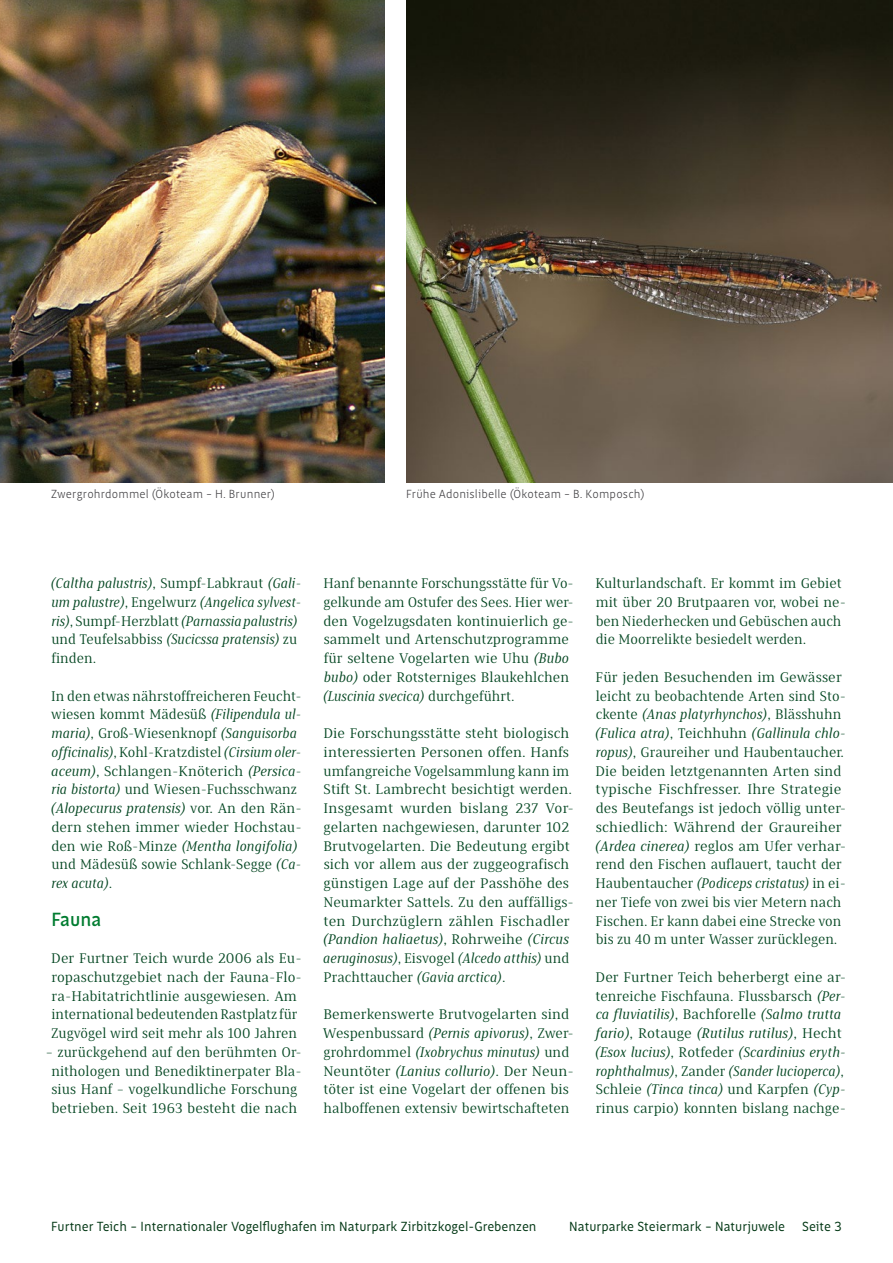
<style>
.page{position:relative;width:893px;height:1263px;background:#fff}
.page>*{position:absolute;margin:0;border:0;box-sizing:border-box;transform-origin:0 0}
.t1{font:500 19.5px "Saya FY";color:#007c30}
.t2{font:14.25px/18.8px "Saya Serif FY";color:#00441f}
.t3{font:14.25px/18.8px "Saya Serif FY";color:#00441f;scale:1.04 1}
.t4{font:italic 14.25px/18.8px "Saya Serif FY";color:#00441f}
.t5{font:13.5px "Saya FY";color:#003613}
.t6{font:300 12px "Saya FY";letter-spacing:.01em;color:#3e3d40}
.s1{font-style:normal}
.s2{font-style:italic}
</style>
<div class="page">
<img style="left:0;top:0;width:385px;height:483px">
<img style="left:406px;top:0;width:487px;height:483px">
<p class="t6" style="left:51px;top:486px;width:226px">Zwergrohrdommel (Ökoteam – H. Brunner)</p>
<p class="t6" style="left:406px;top:486px;width:240px">Frühe Adonislibelle (Ökoteam – B. Komposch)</p>
<p class="t4" style="left:51px;top:574px;width:252px">(Caltha palustris)<span class="s1">, Sumpf-Labkraut</span> (Gali&shy;um palustre)<span class="s1">, Engelwurz</span> (Angelica sylvest&shy;ris)<span class="s1">, Sumpf-Herzblatt</span> (Parnassia palustris) <span class="s1">und Teufelsabbiss</span> (Sucicssa pratensis) <span class="s1">zu finden.</span></p>
<p class="t2" style="left:51px;top:686px;width:252px">In den etwas nährstoffreicheren Feucht&shy;wiesen kommt Mädesüß <span class="s2">(Filipendula ul&shy;maria)</span>, Groß-Wiesenknopf <span class="s2">(Sanguisorba officinalis)</span>, Kohl-Kratzdistel <span class="s2">(Cirsium oler&shy;aceum)</span>, Schlangen-Knöterich <span class="s2">(Persica&shy;ria bistorta)</span> und Wiesen-Fuchsschwanz <span class="s2">(Alopecurus pratensis)</span> vor. An den Rän&shy;dern stehen immer wieder Hochstau&shy;den wie Roß-Minze <span class="s2">(Mentha longifolia) </span>und Mädesüß sowie Schlank-Segge <span class="s2">(Ca&shy;rex acuta)</span>.</p>
<h1 class="t1" style="left:51px;top:907px;width:52px">Fauna</h1>
<p class="t2" style="left:51px;top:949px;width:252px">Der Furtner Teich wurde 2006 als Eu&shy;ropaschutzgebiet nach der Fauna-Flo&shy;ra-Habitatrichtlinie ausgewiesen. Am international bedeutenden Rastplatz für Zugvögel wird seit mehr als 100 Jahren</p>
<p class="t2" style="left:46px;top:1042px;width:257px;text-align:center">– zurückgehend auf den berühmten Or&shy;nithologen und Benediktinerpater Bla&shy;sius Hanf – vogelkundliche Forschung betrieben. Seit 1963 besteht die nach</p>
<p class="t2" style="left:323px;top:574px;width:252px">Hanf benannte Forschungsstätte für Vo&shy;gelkunde am Ostufer des Sees. Hier wer&shy;den Vogelzugsdaten kontinuierlich ge&shy;sammelt und Artenschutzprogramme für seltene Vogelarten wie Uhu <span class="s2">(Bubo bubo)</span> oder Rotsterniges Blaukehlchen <span class="s2">(Luscinia svecica)</span> durchgeführt.</p>
<p class="t3" style="left:323px;top:724px;width:243px">Die Forschungsstätte steht biologisch interessierten Personen offen. Hanfs umfangreiche Vogelsammlung kann im Stift St. Lambrecht besichtigt werden.<br>Insgesamt wurden bislang 237 Vor&shy;gelarten nachgewiesen, darunter 102<br>Brutvogelarten. Die Bedeutung ergibt sich vor allem aus der zuggeografisch günstigen Lage auf der Passhöhe des Neumarkter Sattels. Zu den auffälligs&shy;ten Durchzüglern zählen Fischadler <span class="s2">(Pandion haliaetus)</span>, Rohrweihe <span class="s2">(Circus aeruginosus)</span>, Eisvogel <span class="s2">(Alcedo atthis)</span> und Prachttaucher <span class="s2">(Gavia arctica)</span>.</p>
<p class="t3" style="left:323px;top:1005px;width:243px">Bemerkenswerte Brutvogelarten sind Wespenbussard <span class="s2">(Pernis apivorus)</span>, Zwer&shy;grohrdommel <span class="s2">(Ixobrychus minutus)</span> und Neuntöter <span class="s2">(Lanius collurio)</span>. Der Neun&shy;töter ist eine Vogelart der offenen bis halboffenen extensiv bewirtschafteten</p>
<p class="t2" style="left:596px;top:574px;width:252px">Kulturlandschaft. Er kommt im Gebiet mit über 20 Brutpaaren vor, wobei ne&shy;ben Niederhecken und Gebüschen auch die Moorrelikte besiedelt werden.</p>
<p class="t3" style="left:595px;top:667px;width:243px">Für jeden Besuchenden im Gewässer leicht zu beobachtende Arten sind Sto&shy;ckente <span class="s2">(Anas platyrhynchos)</span>, Blässhuhn <span class="s2">(Fulica atra)</span>, Teichhuhn <span class="s2">(Gallinula chlo&shy;ropus)</span>, Graureiher und Haubentaucher.<br>Die beiden letztgenannten Arten sind typische Fischfresser. Ihre Strategie des Beutefangs ist jedoch völlig unter&shy;schiedlich: Während der Graureiher <span class="s2">(Ardea cinerea)</span> reglos am Ufer verhar&shy;rend den Fischen auflauert, taucht der Haubentaucher <span class="s2">(Podiceps cristatus)</span> in ei&shy;ner Tiefe von zwei bis vier Metern nach Fischen. Er kann dabei eine Strecke von bis zu 40 m unter Wasser zurücklegen.</p>
<p class="t2" style="left:595px;top:967px;width:252px">Der Furtner Teich beherbergt eine ar&shy;tenreiche Fischfauna. Flussbarsch <span class="s2">(Per&shy;ca fluviatilis)</span>, Bachforelle <span class="s2">(Salmo trutta fario)</span>, Rotauge <span class="s2">(Rutilus rutilus)</span>, Hecht <span class="s2">(Esox lucius)</span>, Rotfeder <span class="s2">(Scardinius eryth&shy;rophthalmus)</span>, Zander <span class="s2">(Sander lucioperca)</span>, Schleie <span class="s2">(Tinca tinca)</span> und Karpfen <span class="s2">(Cyp&shy;</span>rinus carpio) konnten bislang nachge-</p>
<p class="t5" style="left:51px;top:1219px;width:487px">Furtner Teich – Internationaler Vogelflughafen im Naturpark Zirbitzkogel-Grebenzen</p>
<p class="t5" style="left:569px;top:1219px;width:217px">Naturparke Steiermark – Naturjuwele</p>
<p class="t5" style="left:802px;top:1219px;width:41px">Seite 3</p>
</div>
